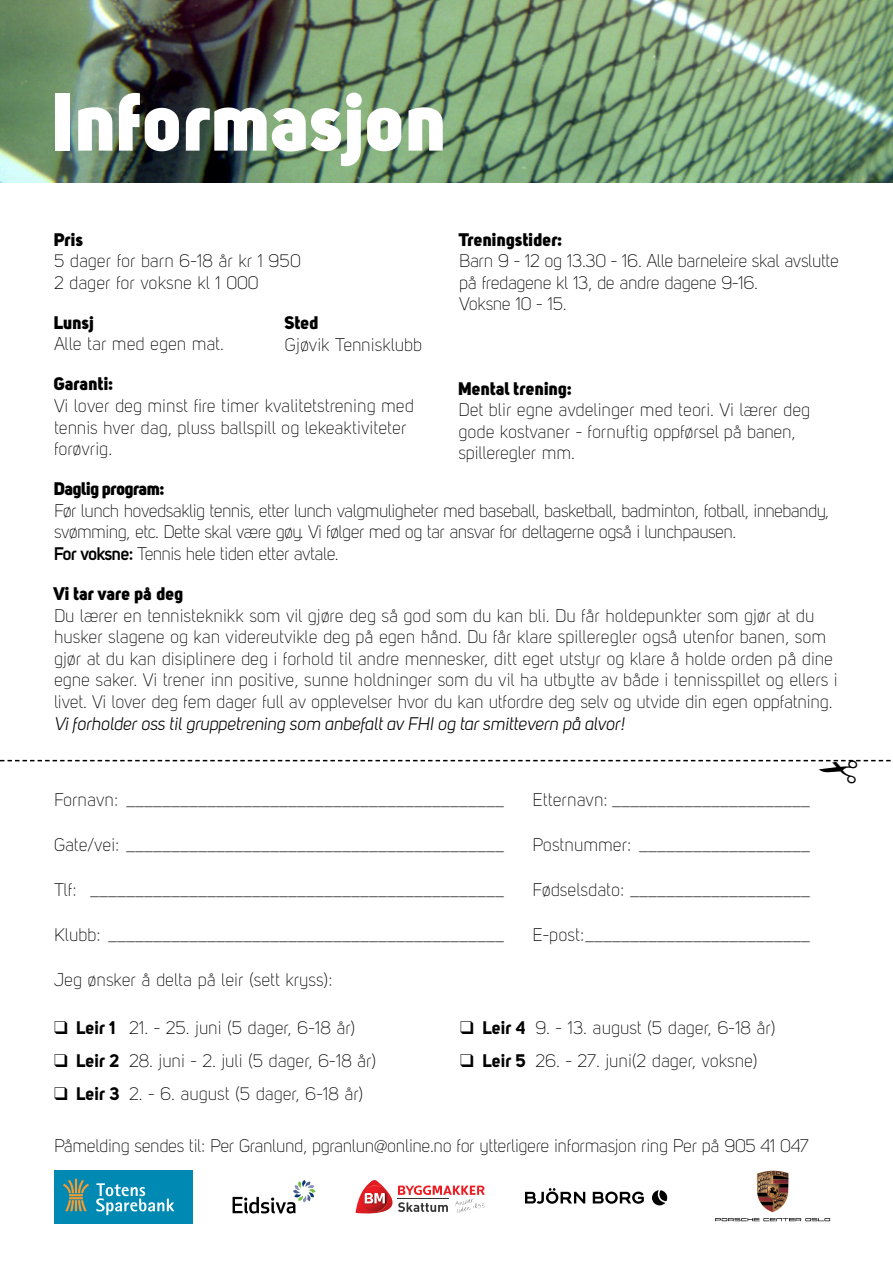
<style>
.page{position:relative;width:893px;height:1263px;background:#fff}
.page>*{position:absolute;margin:0;border:0;box-sizing:border-box;transform-origin:0 0}
.t1{font:81.15px "Uni Sans Heavy";color:#fff}
.t2{font:18px/21.6px "Uni Sans Light";letter-spacing:-.01em;color:#000}
.t3{font:18px/21.6px "Uni Sans Light";letter-spacing:-.03em;color:#000}
.t4{font:18px "Uni Sans Book Italic";letter-spacing:-.01em;color:#000}
.t5{font:18px "Uni Sans Heavy";color:#000}
.t6{font:18px "Uni Sans Heavy";letter-spacing:-.03em;color:#000}
.s1{font-family:"Uni Sans Semi";font-weight:700}
.s2{font-family:"Uni Sans Bold"}
</style>
<div class="page">
<img style="left:0;top:0;width:893px;height:183px">
<div style="left:54px;top:1170px;width:138px;height:53px;background:#008ab3"></div>
<svg style="left:63px;top:1179px;width:26px;height:32px"></svg>
<svg style="left:96px;top:1183px;width:78px;height:32px"></svg>
<svg style="left:652px;top:1190px;width:15px;height:15px"></svg>
<svg style="left:593px;top:1191px;width:51px;height:13px"></svg>
<svg style="left:525px;top:1188px;width:60px;height:16px"></svg>
<svg style="left:356px;top:1180px;width:129px;height:34px"></svg>
<svg style="left:233px;top:1180px;width:82px;height:33px"></svg>
<img style="left:756px;top:1170px;width:33px;height:42px">
<svg style="left:715px;top:1218px;width:115px;height:3px"></svg>
<svg style="left:0;top:759px;width:891px;height:3px"></svg>
<h1 class="t1" style="left:54px;top:73px;width:396px">Informasjon</h1>
<p class="t5" style="left:54px;top:228px;width:31px">Pris</p>
<p class="t2" style="left:54px;top:250px;width:248px">5 dager for barn 6-18 år kr 1 950<br>2 dager for voksne kl 1 000</p>
<p class="t5" style="left:54px;top:312px;width:42px">Lunsj</p>
<p class="t2" style="left:54px;top:333px;width:172px">Alle tar med egen mat.</p>
<p class="t5" style="left:285px;top:312px;width:35px">Sted</p>
<p class="t2" style="left:285px;top:334px;width:139px">Gjøvik Tennisklubb</p>
<p class="t5" style="left:54px;top:373px;width:61px">Garanti:</p>
<p class="t2" style="left:54px;top:395px;width:361px">Vi lover deg minst fire timer kvalitetstrening med tennis hver dag, pluss ballspill og lekeaktiviteter forøvrig.</p>
<p class="t5" style="left:459px;top:228px;width:105px">Treningstider:</p>
<p class="t2" style="left:459px;top:250px;width:381px">Barn 9 - 12 og 13.30 - 16. Alle barneleire skal avslutte på fredagene kl 13, de andre dagene 9-16.<br>Voksne 10 - 15.</p>
<p class="t5" style="left:458px;top:377px;width:115px">Mental trening:</p>
<p class="t2" style="left:458px;top:399px;width:353px">Det blir egne avdelinger med teori. Vi lærer deg gode kostvaner - fornuftig oppførsel på banen, spilleregler mm.</p>
<p class="t6" style="left:54px;top:478px;width:112px">Daglig program:</p>
<p class="t3" style="left:54px;top:500px;width:777px">Før lunch hovedsaklig tennis, etter lunch valgmuligheter med baseball, basketball, badminton, fotball, innebandy, svømming, etc. Dette skal være gøy. Vi følger med og tar ansvar for deltagerne også i lunchpausen.<br><span class="s1">For voksne:</span> Tennis hele tiden etter avtale.</p>
<p class="t5" style="left:54px;top:583px;width:131px">Vi tar vare på deg</p>
<p class="t2" style="left:54px;top:605px;width:785px">Du lærer en tennisteknikk som vil gjøre deg så god som du kan bli. Du får holdepunkter som gjør at du husker slagene og kan videreutvikle deg på egen hånd. Du får klare spilleregler også utenfor banen, som gjør at du kan disiplinere deg i forhold til andre mennesker, ditt eget utstyr og klare å holde orden på dine egne saker. Vi trener inn positive, sunne holdninger som du vil ha utbytte av både i tennisspillet og ellers i livet. Vi lover deg fem dager full av opplevelser hvor du kan utfordre deg selv og utvide din egen oppfatning.</p>
<p class="t4" style="left:54px;top:713px;width:572px">Vi forholder oss til gruppetrening som anbefalt av FHI og tar smittevern på alvor!</p>
<p class="t2" style="left:54px;top:789px;width:451px">Fornavn: __________________________________________</p>
<p class="t2" style="left:533px;top:789px;width:279px">Etternavn: ______________________</p>
<p class="t2" style="left:54px;top:834px;width:451px">Gate/vei: __________________________________________</p>
<p class="t2" style="left:533px;top:834px;width:279px">Postnummer: ___________________</p>
<p class="t2" style="left:54px;top:879px;width:451px">Tlf: ______________________________________________</p>
<p class="t2" style="left:533px;top:879px;width:279px">Fødselsdato: ____________________</p>
<p class="t2" style="left:54px;top:924px;width:451px">Klubb: ____________________________________________</p>
<p class="t2" style="left:533px;top:924px;width:279px">E-post:_________________________</p>
<p class="t2" style="left:54px;top:969px;width:280px">Jeg ønsker å delta på leir (sett kryss):</p>
<p class="t2" style="left:54px;top:1017px;width:303px">❑ <span class="s2">Leir 1</span> 21. - 25. juni (5 dager, 6-18 år)</p>
<p class="t2" style="left:54px;top:1050px;width:324px">❑ <span class="s2">Leir 2</span> 28. juni - 2. juli (5 dager, 6-18 år)</p>
<p class="t2" style="left:54px;top:1083px;width:311px">❑ <span class="s2">Leir 3</span> 2. - 6. august (5 dager, 6-18 år)</p>
<p class="t2" style="left:460px;top:1017px;width:317px">❑ <span class="s2">Leir 4</span> 9. - 13. august (5 dager, 6-18 år)</p>
<p class="t2" style="left:460px;top:1050px;width:299px">❑ <span class="s2">Leir 5</span> 26. - 27. juni(2 dager, voksne)</p>
<p class="t2" style="left:54px;top:1135px;width:756px">Påmelding sendes til: Per Granlund, pgranlun@online.no for ytterligere informasjon ring Per på 905 41 047</p>
</div>
